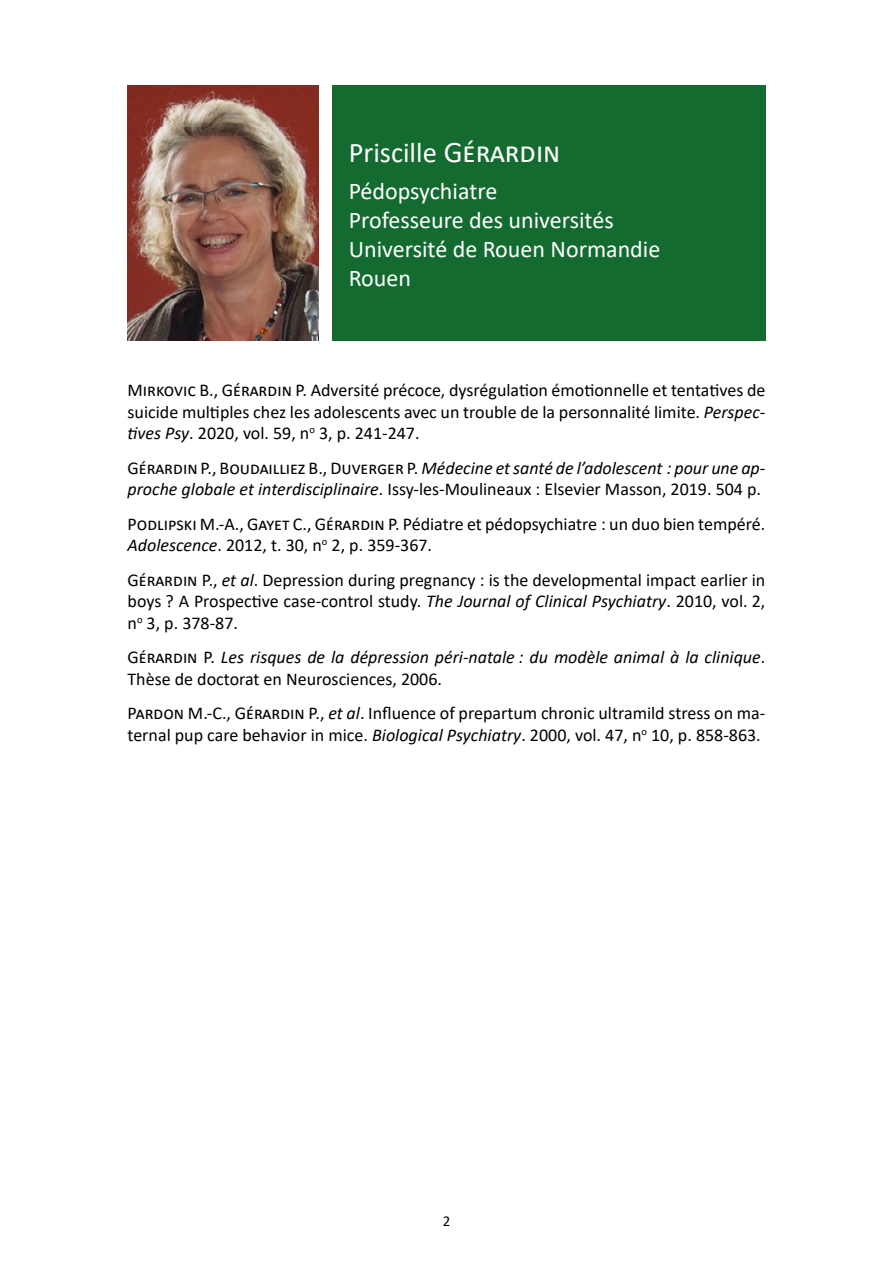
<style>
.page{position:relative;width:893px;height:1263px;background:#fff}
.page>*{position:absolute;margin:0;border:0;box-sizing:border-box;transform-origin:0 0}
.t1{font:28.5px "Calibri";color:#fff}
.t2{font:24px/28.8px "Calibri";color:#fff}
.t3{font:18px/21.6px "Calibri";color:#000}
.t4{font:italic 18px/21.6px "Calibri";color:#000}
.t5{font:15px "Calibri";color:#000}
.s1{font-size:30px}
.s2{font-style:italic}
.s3{font-style:normal}
</style>
<div class="page">
<img style="left:128px;top:85px;width:191px;height:255px">
<div style="left:332px;top:85px;width:433px;height:255px;background:#136b30"></div>
<h1 class="t1" style="left:349px;top:133px;width:213px">Priscille <span class="s1">Gérardin</span></h1>
<h2 class="t2" style="left:349px;top:176px;width:313px">Pédopsychiatre<br>Professeure des universités<br>Université de Rouen Normandie<br>Rouen</h2>
<p class="t3" style="left:128px;top:379px;width:639px;text-align:justify">Mirkovic B., Gérardin P. Adversité précoce, dysrégulation émotionnelle et tentatives de suicide multiples chez les adolescents avec un trouble de la personnalité limite. <span class="s2">Perspec&shy;tives Psy</span>. 2020, vol. 59, n<sup>o</sup> 3, p. 241-247.</p>
<p class="t3" style="left:128px;top:457px;width:639px">Gérardin P., Boudailliez B., Duverger P. <span class="s2">Médecine et santé de l’adolescent : pour une ap&shy;proche globale et interdisciplinaire</span>. Issy-les-Moulineaux : Elsevier Masson, 2019. 504 p.</p>
<p class="t3" style="left:128px;top:512px;width:639px">Podlipski M.-A., Gayet C., Gérardin P. Pédiatre et pédopsychiatre : un duo bien tempéré.<br><span class="s2">Adolescence</span>. 2012, t. 30, n<sup>o</sup> 2, p. 359-367.</p>
<p class="t3" style="left:128px;top:568px;width:639px;text-align:justify">Gérardin P., <span class="s2">et al</span>. Depression during pregnancy : is the developmental impact earlier in boys ? A Prospective case-control study. <span class="s2">The Journal of Clinical Psychiatry</span>. 2010, vol. 2, n<sup>o</sup> 3, p. 378-87.</p>
<p class="t4" style="left:128px;top:646px;width:639px"><span class="s3">Gérardin P.</span> Les risques de la dépression péri-natale : du modèle animal à la clinique<span class="s3">.<br>Thèse de doctorat en Neurosciences, 2006.</span></p>
<p class="t3" style="left:128px;top:702px;width:639px">Pardon M.-C., Gérardin P., <span class="s2">et al</span>. Influence of prepartum chronic ultramild stress on ma&shy;ternal pup care behavior in mice. <span class="s2">Biological Psychiatry</span>. 2000, vol. 47, n<sup>o</sup> 10, p. 858-863.</p>
<p class="t5" style="left:443px;top:1211px;width:9px">2</p>
</div>
